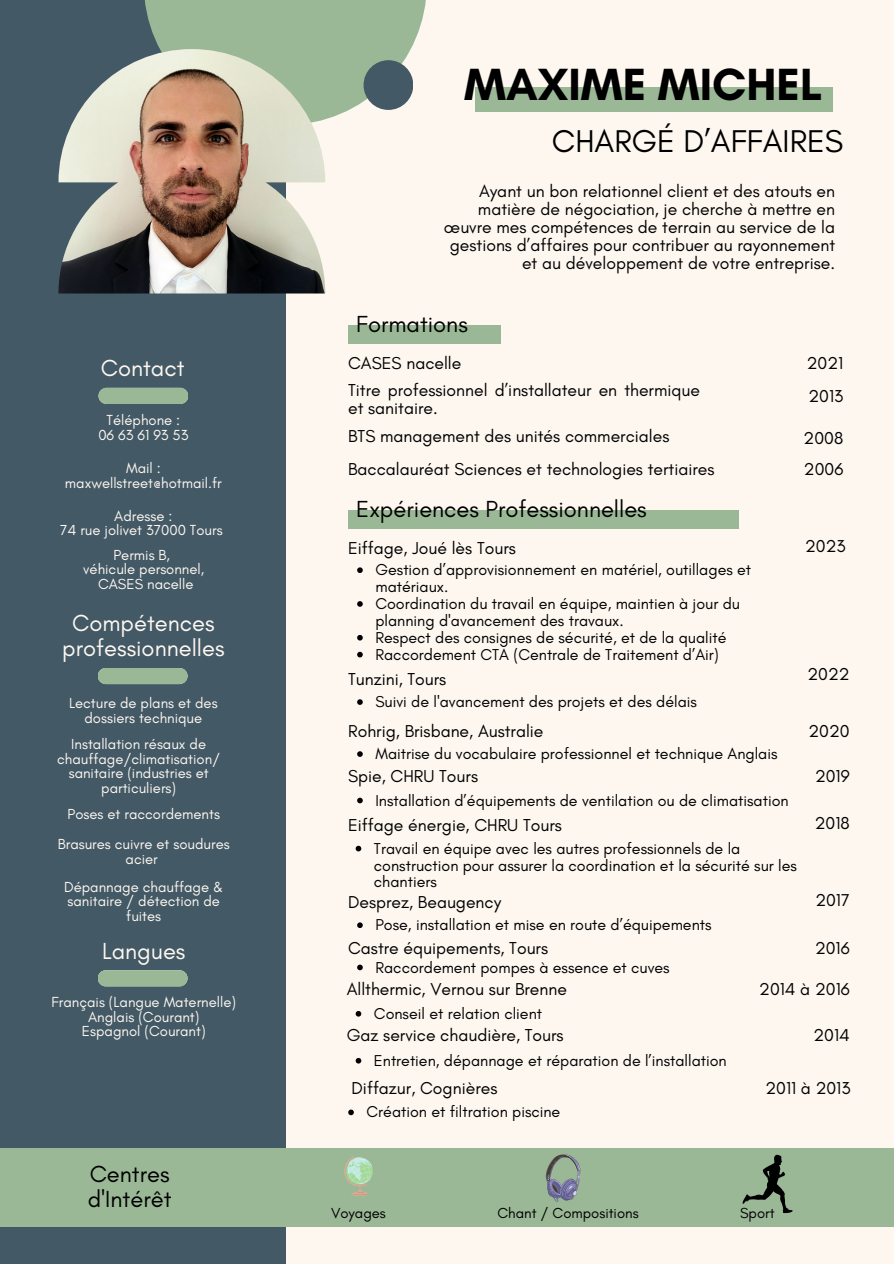
<style>
.page{position:relative;width:894px;height:1264px;background:#fff}
.page>*{position:absolute;margin:0;border:0;box-sizing:border-box;transform-origin:0 0}
.t1{font:700 45.9px "Glacial Indifference";color:#000}
.t2{font:32.1px "Glacial Indifference";color:#000}
.t3{font:23.7px/24.8px "Glacial Indifference";color:#000}
.t4{font:23.7px/24.8px "Glacial Indifference";color:#fdf7f0;text-align:center}
.t5{font:17.55px/18px "Glacial Indifference";color:#000}
.t6{font:16.05px/16.8px "Glacial Indifference";color:#000}
.t7{font:14.85px/14.7px "Glacial Indifference";color:#fdf7f0;text-align:center}
.t8{font:14.85px "Glacial Indifference";color:#000}
</style>
<div class="page">
<div style="left:0;top:0;width:893px;height:1263px;background:#fdf7f0"></div>
<div style="left:0;top:0;width:285px;height:1263px;background:#435966"></div>
<svg style="left:144px;top:0;width:282px;height:120px"></svg>
<img style="left:58px;top:49px;width:267px;height:244px">
<div style="left:474px;top:87px;width:357px;height:25px;background:#9ab896"></div>
<div style="left:348px;top:325px;width:152px;height:19px;background:#9ab896"></div>
<div style="left:348px;top:510px;width:390px;height:18px;background:#9ab896"></div>
<div style="left:0;top:1148px;width:893px;height:78px;background:#9ab896"></div>
<div style="left:98px;top:668px;width:89px;height:16px;background:#9ab896;border-radius:8px"></div>
<div style="left:363px;top:60px;width:50px;height:50px;background:#435966;border-radius:50%"></div>
<div style="left:98px;top:970px;width:89px;height:16px;background:#9ab896;border-radius:8px"></div>
<svg style="left:344px;top:1156px;width:29px;height:39px"></svg>
<svg style="left:545px;top:1154px;width:35px;height:47px"></svg>
<div style="left:98px;top:388px;width:90px;height:16px;background:#9ab896;border-radius:8px"></div>
<svg style="left:742px;top:1154px;width:50px;height:59px"></svg>
<svg style="left:357px;top:567px;width:5px;height:6px"></svg>
<svg style="left:357px;top:601px;width:5px;height:5px"></svg>
<svg style="left:357px;top:635px;width:5px;height:5px"></svg>
<svg style="left:357px;top:651px;width:5px;height:6px"></svg>
<svg style="left:357px;top:751px;width:5px;height:6px"></svg>
<svg style="left:357px;top:797px;width:5px;height:6px"></svg>
<svg style="left:355px;top:845px;width:6px;height:6px"></svg>
<svg style="left:348px;top:1109px;width:6px;height:6px"></svg>
<svg style="left:355px;top:1011px;width:6px;height:5px"></svg>
<svg style="left:357px;top:964px;width:5px;height:6px"></svg>
<svg style="left:357px;top:922px;width:5px;height:6px"></svg>
<svg style="left:355px;top:1057px;width:6px;height:6px"></svg>
<svg style="left:357px;top:699px;width:5px;height:6px"></svg>
<p class="t4" style="left:101px;top:355px;width:85px">Contact</p>
<p class="t7" style="left:106px;top:412px;width:75px">Téléphone :</p>
<p class="t7" style="left:98px;top:427px;width:92px">06 63 61 93 53</p>
<p class="t7" style="left:126px;top:460px;width:36px">Mail :</p>
<p class="t7" style="left:65px;top:475px;width:158px">maxwellstreet@hotmail.fr</p>
<p class="t7" style="left:114px;top:508px;width:60px">Adresse :</p>
<p class="t7" style="left:60px;top:523px;width:164px">74 rue jolivet 37000 Tours</p>
<p class="t7" style="left:113px;top:547px;width:58px">Permis B,</p>
<p class="t7" style="left:83px;top:561px;width:122px">véhicule personnel,</p>
<p class="t7" style="left:98px;top:576px;width:97px">CASES nacelle</p>
<p class="t4" style="left:62px;top:610px;width:164px">Compétences professionnelles</p>
<p class="t7" style="left:69px;top:695px;width:150px">Lecture de plans et des dossiers technique</p>
<p class="t7" style="left:57px;top:736px;width:164px">Installation résaux de chauffage/climatisation/ sanitaire (industries et particuliers)</p>
<p class="t7" style="left:68px;top:806px;width:154px">Poses et raccordements</p>
<p class="t7" style="left:58px;top:836px;width:173px">Brasures cuivre et soudures acier</p>
<p class="t7" style="left:64px;top:879px;width:161px">Dépannage chauffage &amp; sanitaire / détection de fuites</p>
<p class="t4" style="left:102px;top:938px;width:85px">Langues</p>
<p class="t7" style="left:51px;top:994px;width:186px">Français (Langue Maternelle)</p>
<p class="t7" style="left:88px;top:1009px;width:113px">Anglais (Courant)</p>
<p class="t7" style="left:82px;top:1023px;width:125px">Espagnol (Courant)</p>
<p class="t3" style="left:88px;top:1161px;width:85px">Centres d'Intérêt</p>
<p class="t1" style="left:464px;top:57px;width:359px">MAXIME MICHEL</p>
<p class="t2" style="left:551px;top:121px;width:293px">CHARGÉ D’AFFAIRES</p>
<p class="t5" style="left:443px;top:181px;width:392px;text-align:right">Ayant un bon relationnel client et des atouts en matière de négociation, je cherche à mettre en œuvre mes compétences de terrain au service de la gestions d’affaires pour contribuer au rayonnement et au développement de votre entreprise.</p>
<p class="t3" style="left:356px;top:311px;width:113px">Formations</p>
<p class="t5" style="left:348px;top:353px;width:115px">CASES nacelle</p>
<p class="t5" style="left:806px;top:353px;width:38px">2021</p>
<p class="t5" style="left:808px;top:386px;width:36px">2013</p>
<p class="t5" style="left:803px;top:429px;width:41px">2008</p>
<p class="t5" style="left:348px;top:381px;width:353px">Titre professionnel d’installateur en thermique et sanitaire.</p>
<p class="t5" style="left:348px;top:427px;width:322px">BTS management des unités commerciales</p>
<p class="t5" style="left:348px;top:460px;width:368px">Baccalauréat Sciences et technologies tertiaires</p>
<p class="t5" style="left:803px;top:460px;width:41px">2006</p>
<p class="t3" style="left:356px;top:496px;width:292px">Expériences Professionnelles</p>
<p class="t5" style="left:348px;top:539px;width:169px">Eiffage, Joué lès Tours</p>
<p class="t6" style="left:375px;top:561px;width:377px">Gestion d’approvisionnement en matériel, outillages et matériaux.</p>
<p class="t6" style="left:375px;top:595px;width:366px">Coordination du travail en équipe, maintien à jour du planning d'avancement des travaux.</p>
<p class="t6" style="left:375px;top:628px;width:352px">Respect des consignes de sécurité, et de la qualité</p>
<p class="t6" style="left:375px;top:645px;width:345px">Raccordement CTA (Centrale de Traitement d’Air)</p>
<p class="t5" style="left:348px;top:669px;width:100px">Tunzini, Tours</p>
<p class="t6" style="left:375px;top:693px;width:323px">Suivi de l'avancement des projets et des délais</p>
<p class="t5" style="left:348px;top:721px;width:197px">Rohrig, Brisbane, Australie</p>
<p class="t6" style="left:375px;top:745px;width:403px">Maitrise du vocabulaire professionnel et technique Anglais</p>
<p class="t5" style="left:348px;top:766px;width:131px">Spie, CHRU Tours</p>
<p class="t6" style="left:375px;top:791px;width:414px">Installation d’équipements de ventilation ou de climatisation</p>
<p class="t5" style="left:348px;top:815px;width:215px">Eiffage énergie, CHRU Tours</p>
<p class="t6" style="left:374px;top:839px;width:424px">Travail en équipe avec les autres professionnels de la construction pour assurer la coordination et la sécurité sur les chantiers</p>
<p class="t5" style="left:348px;top:892px;width:154px">Desprez, Beaugency</p>
<p class="t5" style="left:348px;top:938px;width:201px">Castre équipements, Tours</p>
<p class="t6" style="left:375px;top:916px;width:337px">Pose, installation et mise en route d’équipements</p>
<p class="t6" style="left:375px;top:958px;width:296px">Raccordement pompes à essence et cuves</p>
<p class="t5" style="left:804px;top:537px;width:42px">2023</p>
<p class="t5" style="left:807px;top:665px;width:44px">2022</p>
<p class="t5" style="left:808px;top:721px;width:43px">2020</p>
<p class="t5" style="left:814px;top:766px;width:36px">2019</p>
<p class="t5" style="left:814px;top:814px;width:36px">2018</p>
<p class="t5" style="left:815px;top:890px;width:36px">2017</p>
<p class="t5" style="left:814px;top:938px;width:36px">2016</p>
<p class="t5" style="left:346px;top:979px;width:222px">Allthermic, Vernou sur Brenne</p>
<p class="t5" style="left:759px;top:979px;width:92px">2014 à 2016</p>
<p class="t6" style="left:374px;top:1004px;width:170px">Conseil et relation client</p>
<p class="t5" style="left:346px;top:1026px;width:218px">Gaz service chaudière, Tours</p>
<p class="t6" style="left:374px;top:1051px;width:354px">Entretien, dépannage et réparation de l’installation</p>
<p class="t5" style="left:351px;top:1078px;width:147px">Diffazur, Cognières</p>
<p class="t6" style="left:366px;top:1103px;width:195px">Création et filtration piscine</p>
<p class="t5" style="left:813px;top:1026px;width:38px">2014</p>
<p class="t5" style="left:765px;top:1078px;width:86px">2011 à 2013</p>
<p class="t8" style="left:331px;top:1204px;width:56px">Voyages</p>
<p class="t8" style="left:497px;top:1204px;width:143px">Chant / Compositions</p>
<p class="t8" style="left:739px;top:1204px;width:36px">Sport</p>
</div>
